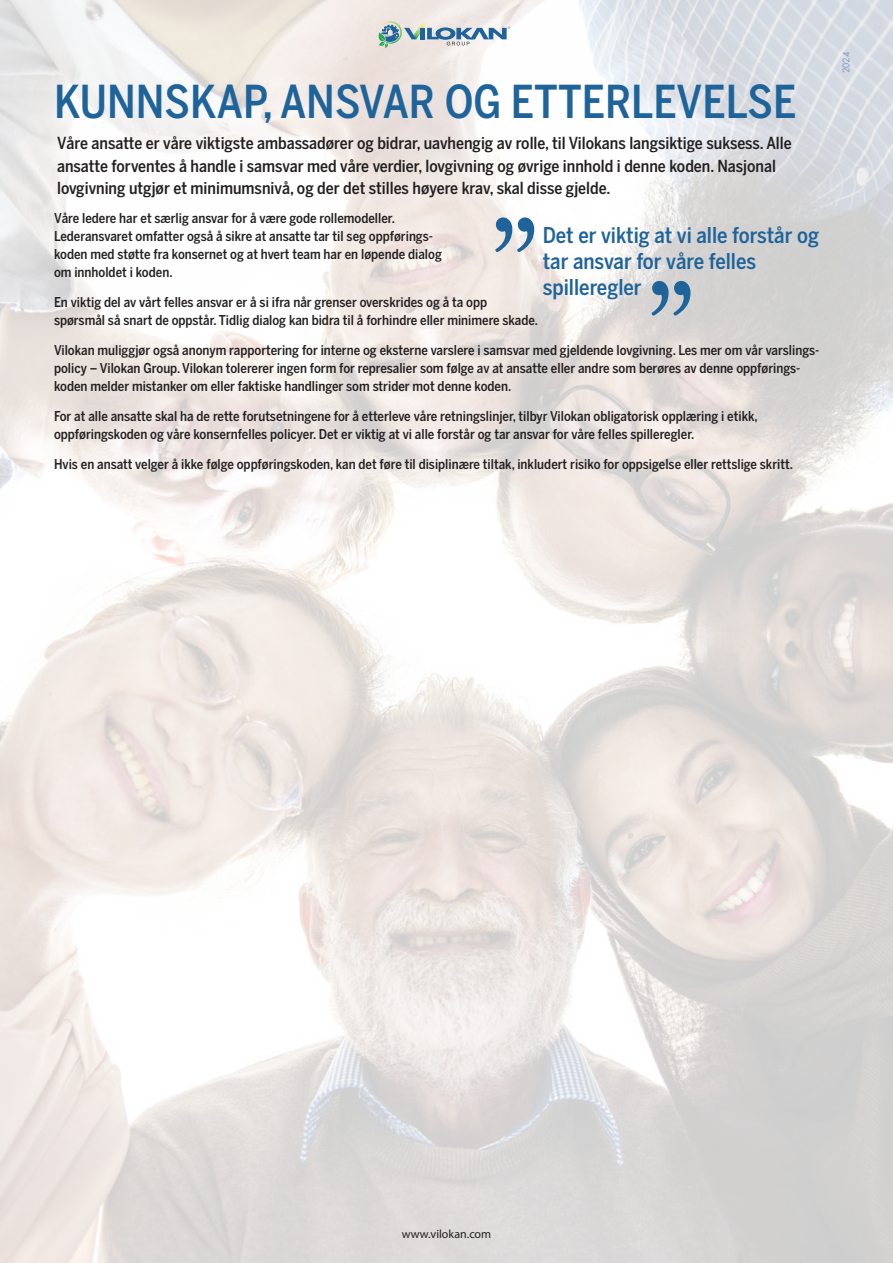
<style>
.page{position:relative;width:893px;height:1263px;background:#fff}
.page>*{position:absolute;margin:0;border:0;box-sizing:border-box;transform-origin:0 0}
.t1{font:121.65px "Hoefler Text";color:#1e6399}
.t2{font:500 45px "Benton Sans Cond";color:#1e6399}
.t3{font:500 21.6px/26px "Benton Sans Cond";color:#1e6399}
.t4{font:500 16.5px/22.5px "Benton Sans Cond";color:#231f20}
.t5{font:500 13.5px/18px "Benton Sans Cond";color:#231f20}
.t6{font:12px "Myriad Pro";color:#231f20}
.t7{font:500 9px "Futura Std";color:#839fc4}
</style>
<div class="page">
<img style="left:1px;top:0;width:892px;height:1263px">
<hr style="left:0;top:0;width:1px;height:1263px;background:#1e6399">
<svg style="left:378px;top:21px;width:132px;height:27px"></svg>
<p class="t2" style="left:54px;top:76px;width:744px">KUNNSKAP, ANSVAR OG ETTERLEVELSE</p>
<p class="t4" style="left:57px;top:132px;width:736px">Våre ansatte er våre viktigste ambassadører og bidrar, uavhengig av rolle, til Vilokans langsiktige suksess. Alle ansatte forventes å handle i samsvar med våre verdier, lovgivning og øvrige innhold i denne koden. Nasjonal lovgivning utgjør et minimumsnivå, og der det stilles høyere krav, skal disse gjelde.</p>
<p class="t3" style="left:543px;top:222px;width:278px">Det er viktig at vi alle forstår og tar ansvar for våre felles</p>
<p class="t5" style="left:54px;top:209px;width:389px">Våre ledere har et særlig ansvar for å være gode rollemodeller.<br>Lederansvaret omfatter også å sikre at ansatte tar til seg oppførings&shy;koden med støtte fra konsernet og at hvert team har en løpende dialog om innholdet i koden.</p>
<p class="t5" style="left:54px;top:293px;width:486px">En viktig del av vårt felles ansvar er å si ifra når grenser overskrides og å ta opp spørsmål så snart de oppstår. Tidlig dialog kan bidra til å forhindre eller minimere skade.</p>
<p class="t5" style="left:54px;top:341px;width:767px">Vilokan muliggjør også anonym rapportering for interne og eksterne varslere i samsvar med gjeldende lovgivning. Les mer om vår varslings&shy;policy – Vilokan Group. Vilokan tolererer ingen form for represalier som følge av at ansatte eller andre som berøres av denne oppførings&shy;koden melder mistanker om eller faktiske handlinger som strider mot denne koden.</p>
<p class="t5" style="left:54px;top:407px;width:705px">For at alle ansatte skal ha de rette forutsetningene for å etterleve våre retningslinjer, tilbyr Vilokan obligatorisk opplæring i etikk, oppføringskoden og våre konsernfelles policyer. Det er viktig at vi alle forstår og tar ansvar for våre felles spilleregler.</p>
<p class="t5" style="left:54px;top:455px;width:741px">Hvis en ansatt velger å ikke følge oppføringskoden, kan det føre til disiplinære tiltak, inkludert risiko for oppsigelse eller rettslige skritt.</p>
<p class="t1" style="left:490px;top:189px;width:49px">”</p>
<p class="t3" style="left:543px;top:274px;width:100px">spilleregler</p>
<p class="t1" style="left:647px;top:253px;width:49px">”</p>
<p class="t7" style="left:840px;top:73px;width:22px;rotate:-90deg">2024</p>
<p class="t6" style="left:402px;top:1226px;width:91px">www.vilokan.com</p>
</div>
